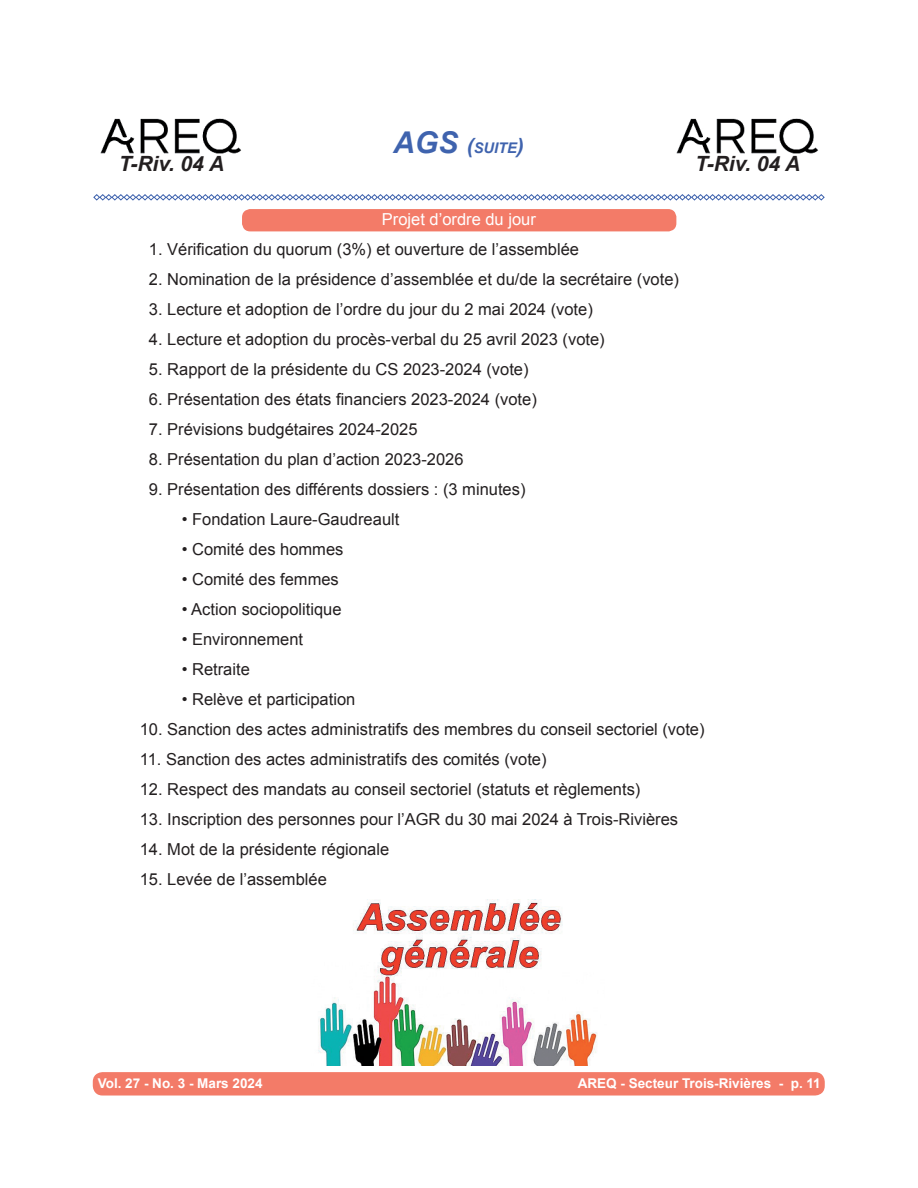
<style>
.page{position:relative;width:918px;height:1188px;background:#fff}
.page>*{position:absolute;margin:0;border:0;box-sizing:border-box;transform-origin:0 0}
.t1{font:italic 700 30px "Arial";color:#3f63ae}
.t2{font:italic 700 21px "Arial";color:#231f20}
.t3{font:16.5px "Arial";color:#231f20}
.t4{font:16.5px "Arial";color:#fff}
.t5{font:italic 700 14.7px "Arial";color:#3f63ae}
.t6{font:700 13.5px "Arial";color:#fff}
.s1{font-size:21px}
</style>
<div class="page">
<div style="left:94px;top:1073px;width:730px;height:22px;background:#f37b68;border-radius:9px"></div>
<div style="left:93px;top:1072px;width:732px;height:24px;border:2px solid #f37b68;border-radius:9px"></div>
<svg style="left:93px;top:194px;width:732px;height:7px"></svg>
<div style="left:243px;top:210px;width:433px;height:21px;background:#f37b68;border-radius:8px"></div>
<div style="left:242px;top:209px;width:434px;height:22px;border:2px solid #f37b68;border-radius:8px"></div>
<img style="left:100px;top:118px;width:141px;height:36px">
<img style="left:676px;top:118px;width:142px;height:36px">
<img style="left:318px;top:899px;width:279px;height:166px">
<h1 class="t1" style="left:393px;top:122px;width:23px">AGS</h1>
<p class="t5" style="left:467px;top:138px;width:59px"><span class="s1">(</span>SUITE<span class="s1">)</span></p>
<p class="t2" style="left:119px;top:150px;width:107px">T-Riv. 04 A</p>
<p class="t2" style="left:695px;top:150px;width:107px">T-Riv. 04 A</p>
<p class="t4" style="left:382px;top:209px;width:156px">Projet d’ordre du jour</p>
<p class="t3" style="left:149px;top:239px;width:432px">1. Vérification du quorum (3%) et ouverture de l’assemblée</p>
<p class="t3" style="left:149px;top:269px;width:532px">2. Nomination de la présidence d’assemblée et du/de la secrétaire (vote)</p>
<p class="t3" style="left:149px;top:299px;width:445px">3. Lecture et adoption de l’ordre du jour du 2 mai 2024 (vote)</p>
<p class="t3" style="left:149px;top:329px;width:457px">4. Lecture et adoption du procès-verbal du 25 avril 2023 (vote)</p>
<p class="t3" style="left:149px;top:359px;width:381px">5. Rapport de la présidente du CS 2023-2024 (vote)</p>
<p class="t3" style="left:149px;top:389px;width:389px">6. Présentation des états financiers 2023-2024 (vote)</p>
<p class="t3" style="left:149px;top:419px;width:270px">7. Prévisions budgétaires 2024-2025</p>
<p class="t3" style="left:149px;top:449px;width:316px">8. Présentation du plan d’action 2023-2026</p>
<p class="t3" style="left:149px;top:479px;width:378px">9. Présentation des différents dossiers : (3 minutes)</p>
<p class="t3" style="left:182px;top:509px;width:219px">• Fondation Laure-Gaudreault</p>
<p class="t3" style="left:182px;top:539px;width:163px">• Comité des hommes</p>
<p class="t3" style="left:182px;top:569px;width:159px">• Comité des femmes</p>
<p class="t3" style="left:182px;top:599px;width:161px">• Action sociopolitique</p>
<p class="t3" style="left:182px;top:629px;width:123px">• Environnement</p>
<p class="t3" style="left:182px;top:659px;width:70px">• Retraite</p>
<p class="t3" style="left:182px;top:689px;width:175px">• Relève et participation</p>
<p class="t3" style="left:140px;top:719px;width:566px">10. Sanction des actes administratifs des membres du conseil sectoriel (vote)</p>
<p class="t3" style="left:140px;top:749px;width:408px">11. Sanction des actes administratifs des comités (vote)</p>
<p class="t3" style="left:140px;top:779px;width:502px">12. Respect des mandats au conseil sectoriel (statuts et règlements)</p>
<p class="t3" style="left:140px;top:809px;width:540px">13. Inscription des personnes pour l’AGR du 30 mai 2024 à Trois-Rivières</p>
<p class="t3" style="left:140px;top:839px;width:251px">14. Mot de la présidente régionale</p>
<p class="t3" style="left:140px;top:869px;width:189px">15. Levée de l’assemblée</p>
<p class="t6" style="left:98px;top:1074px;width:166px">Vol. 27 - No. 3 - Mars 2024</p>
<p class="t6" style="left:578px;top:1074px;width:245px">AREQ - Secteur Trois-Rivières - p. 11</p>
</div>
